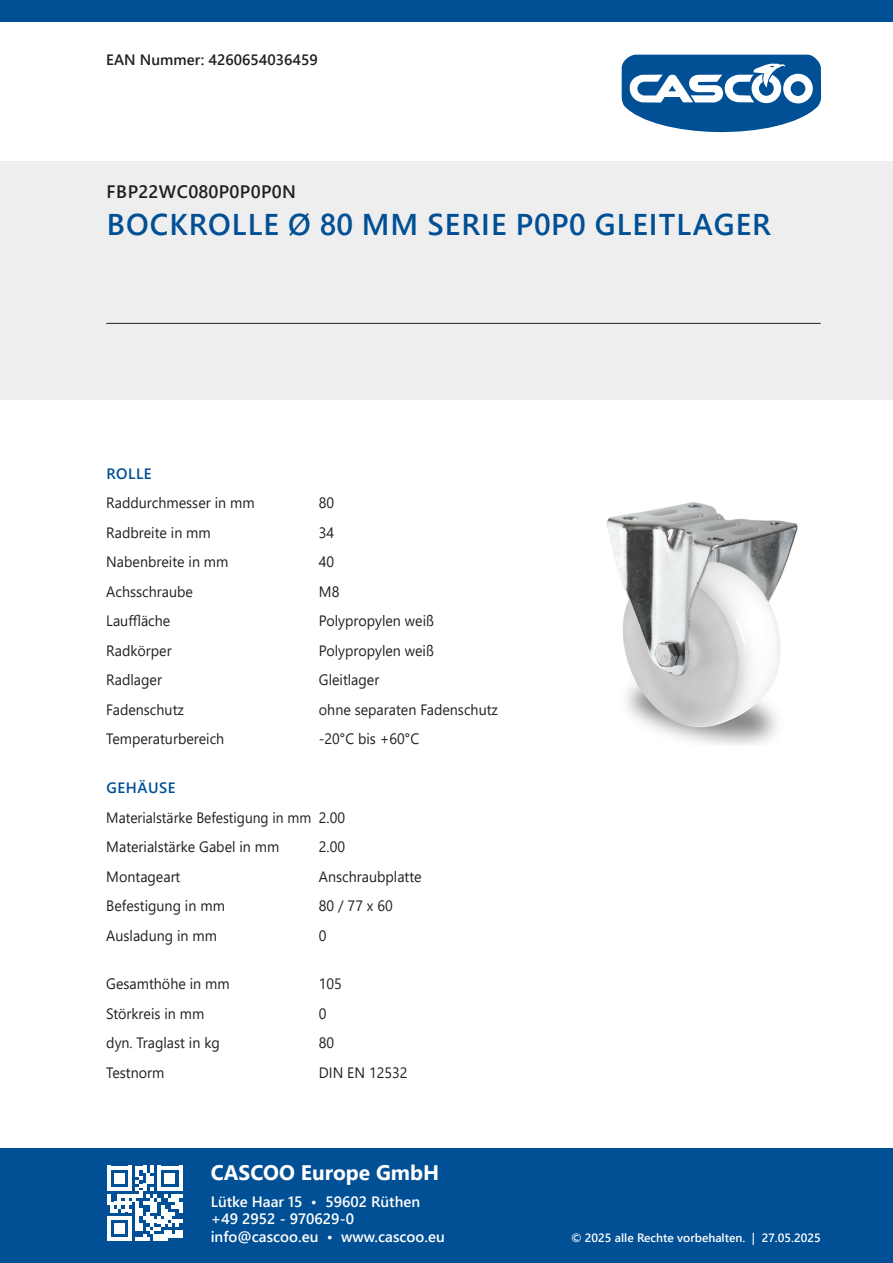
<style>
.page{position:relative;width:893px;height:1263px;background:#fff}
.page>*{position:absolute;margin:0;border:0;box-sizing:border-box;transform-origin:0 0}
.t1{font:600 30px "Segoe UI";letter-spacing:.035em;color:#014f94}
.t2{font:700 21px "Segoe UI";color:#fff}
.t3{font:600 18px "Segoe UI";letter-spacing:.02em;color:#231f20}
.t4{font:15px "Segoe UI";color:#231f20;scale:.95 1}
.t5{font:600 15px/17.5px "Segoe UI";color:#fff}
.t6{font:15px/29.5px "Segoe UI";color:#231f20;scale:.92 1}
.t7{font:600 15px "Segoe UI";color:#231f20}
.t8{font:600 15px "Segoe UI";letter-spacing:.035em;color:#014f94}
.t9{font:600 12px "Segoe UI";color:#fff}
</style>
<div class="page">
<img style="left:606px;top:502px;width:192px;height:243px">
<svg style="left:622px;top:55px;width:199px;height:77px"></svg>
<div style="left:0;top:162px;width:893px;height:238px;background:#eeeeef"></div>
<div style="left:0;top:1148px;width:893px;height:115px;background:#014f94"></div>
<div style="left:0;top:0;width:893px;height:21px;background:#014f94"></div>
<svg style="left:107px;top:1166px;width:75px;height:75px"></svg>
<hr style="left:106px;top:323px;width:715px;height:1px;background:#231f20">
<p class="t7" style="left:106px;top:45px;width:213px">EAN Nummer: 4260654036459</p>
<p class="t3" style="left:107px;top:175px;width:191px">FBP22WC080P0P0P0N</p>
<h1 class="t1" style="left:107px;top:196px;width:666px">BOCKROLLE Ø 80 MM SERIE P0P0 GLEITLAGER</h1>
<p class="t8" style="left:107px;top:459px;width:47px">ROLLE</p>
<p class="t4" style="left:106px;top:489px;width:158px">Raddurchmesser in mm</p>
<p class="t4" style="left:319px;top:489px;width:18px">80</p>
<p class="t4" style="left:106px;top:518px;width:112px">Radbreite in mm</p>
<p class="t4" style="left:319px;top:518px;width:18px">34</p>
<p class="t4" style="left:106px;top:548px;width:130px">Nabenbreite in mm</p>
<p class="t4" style="left:319px;top:548px;width:18px">40</p>
<p class="t4" style="left:106px;top:577px;width:93px">Achsschraube</p>
<p class="t4" style="left:319px;top:577px;width:23px">M8</p>
<p class="t4" style="left:106px;top:607px;width:69px">Lauffläche</p>
<p class="t4" style="left:319px;top:607px;width:122px">Polypropylen weiß</p>
<p class="t4" style="left:106px;top:636px;width:70px">Radkörper</p>
<p class="t4" style="left:319px;top:636px;width:122px">Polypropylen weiß</p>
<p class="t4" style="left:106px;top:666px;width:60px">Radlager</p>
<p class="t4" style="left:319px;top:666px;width:65px">Gleitlager</p>
<p class="t4" style="left:106px;top:695px;width:83px">Fadenschutz</p>
<p class="t4" style="left:319px;top:695px;width:190px">ohne separaten Fadenschutz</p>
<p class="t4" style="left:106px;top:725px;width:126px">Temperaturbereich</p>
<p class="t4" style="left:319px;top:725px;width:107px">-20°C bis +60°C</p>
<p class="t8" style="left:107px;top:773px;width:70px">GEHÄUSE</p>
<p class="t6" style="left:106px;top:801px;width:261px">Materialstärke Befestigung in mm 2.00<br>Materialstärke Gabel in mm</p>
<p class="t4" style="left:319px;top:832px;width:29px">2.00</p>
<p class="t4" style="left:106px;top:862px;width:80px">Montageart</p>
<p class="t4" style="left:319px;top:862px;width:110px">Anschraubplatte</p>
<p class="t4" style="left:106px;top:891px;width:126px">Befestigung in mm</p>
<p class="t4" style="left:319px;top:891px;width:79px">80/77x60</p>
<p class="t4" style="left:106px;top:921px;width:118px">Ausladung in mm</p>
<p class="t4" style="left:319px;top:921px;width:10px">0</p>
<p class="t4" style="left:106px;top:969px;width:131px">Gesamthöhe in mm</p>
<p class="t4" style="left:319px;top:969px;width:26px">105</p>
<p class="t4" style="left:106px;top:999px;width:105px">Störkreis in mm</p>
<p class="t4" style="left:319px;top:999px;width:10px">0</p>
<p class="t4" style="left:106px;top:1028px;width:121px">dyn. Traglast in kg</p>
<p class="t4" style="left:319px;top:1028px;width:18px">80</p>
<p class="t4" style="left:106px;top:1058px;width:63px">Testnorm</p>
<p class="t4" style="left:319px;top:1058px;width:95px">DIN EN 12532</p>
<h2 class="t2" style="left:211px;top:1153px;width:230px">CASCOO Europe GmbH</h2>
<p class="t5" style="left:211px;top:1191px;width:236px">Lütke Haar 15 • 59602 Rüthen +49 2952 - 970629-0 info@cascoo.eu • www.cascoo.eu</p>
<p class="t9" style="left:571px;top:1226px;width:251px">© 2025 alle Rechte vorbehalten. | 27.05.2025</p>
</div>
